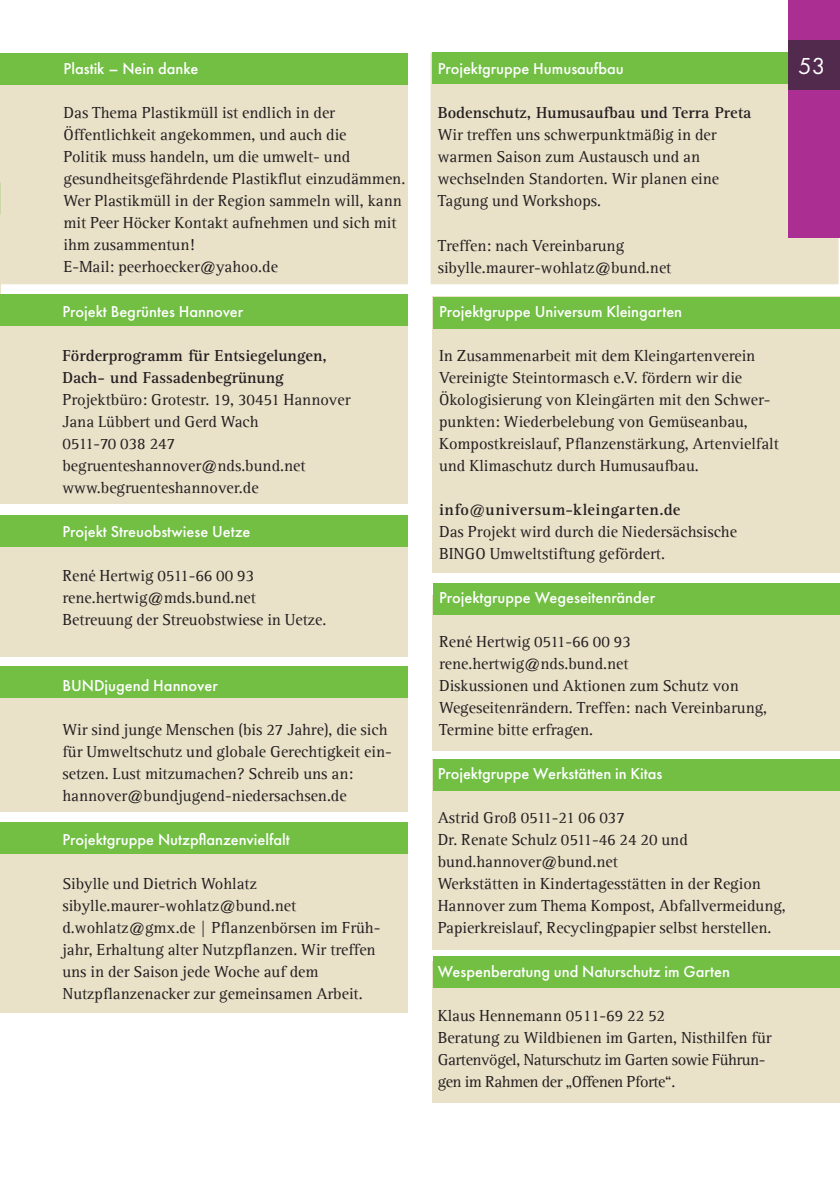
<style>
.page{position:relative;width:840px;height:1191px;background:#fff}
.page>*{position:absolute;margin:0;border:0;box-sizing:border-box;transform-origin:0 0}
.t1{font:24px "Futura PT";color:#fff}
.t2{font:16.4px/22px "Agfa Rotis Serif";color:#231f20}
.t3{font:500 16.4px "Futura PT";color:#fff}
.t4{font:16.4px/22px "Agfa Rotis Serif";letter-spacing:-.025em;color:#231f20}
.t5{font:700 16.4px/22px "Agfa Rotis Serif";color:#231f20}
.t6{font:700 16.4px "Agfa Rotis Serif";letter-spacing:.03em;color:#231f20}
</style>
<div class="page">
<div style="left:0;top:85px;width:408px;height:199px;background:#eae1c9"></div>
<div style="left:0;top:54px;width:408px;height:31px;background:#72bf44"></div>
<div style="left:0;top:297px;width:408px;height:207px;background:#eae1c9"></div>
<div style="left:0;top:294px;width:408px;height:31px;background:#72bf44"></div>
<div style="left:0;top:518px;width:408px;height:139px;background:#eae1c9"></div>
<div style="left:0;top:515px;width:408px;height:31px;background:#72bf44"></div>
<div style="left:0;top:669px;width:408px;height:142px;background:#eae1c9"></div>
<div style="left:0;top:666px;width:408px;height:31px;background:#72bf44"></div>
<div style="left:0;top:825px;width:408px;height:187px;background:#eae1c9"></div>
<div style="left:0;top:822px;width:408px;height:32px;background:#72bf44"></div>
<div style="left:430px;top:53px;width:408px;height:231px;background:#eae1c9"></div>
<div style="left:432px;top:53px;width:407px;height:31px;background:#72bf44"></div>
<div style="left:432px;top:296px;width:407px;height:277px;background:#eae1c9"></div>
<div style="left:433px;top:297px;width:406px;height:31px;background:#72bf44"></div>
<div style="left:432px;top:595px;width:407px;height:155px;background:#eae1c9"></div>
<div style="left:433px;top:584px;width:406px;height:31px;background:#72bf44"></div>
<div style="left:432px;top:759px;width:407px;height:190px;background:#eae1c9"></div>
<div style="left:433px;top:759px;width:406px;height:31px;background:#72bf44"></div>
<div style="left:788px;top:0;width:51px;height:237px;background:#ab2f92"></div>
<div style="left:788px;top:40px;width:51px;height:49px;background:#522a4e"></div>
<div style="left:432px;top:961px;width:407px;height:142px;background:#eae1c9"></div>
<div style="left:433px;top:956px;width:406px;height:31px;background:#72bf44"></div>
<p class="t3" style="left:63px;top:59px;width:136px">Plastik – Nein danke</p>
<p class="t2" style="left:63px;top:102px;width:343px">Das Thema Plastikmüll ist endlich in der Öffentlichkeit angekommen, und auch die<br>Politik muss handeln, um die umwelt- und gesundheitsgefährdende Plastikflut einzudämmen.<br>Wer Plastikmüll in der Region sammeln will, kann mit Peer Höcker Kontakt aufnehmen und sich mit ihm zusammentun!<br>E-Mail: peerhoecker@yahoo.de</p>
<p class="t3" style="left:62px;top:301px;width:182px">Projekt Begrüntes Hannover</p>
<p class="t5" style="left:62px;top:344px;width:266px">Förderprogramm für Entsiegelungen,<br>Dach- und Fassadenbegrünung</p>
<p class="t2" style="left:62px;top:388px;width:289px">Projektbüro: Grotestr. 19, 30451 Hannover<br>Jana Lübbert und Gerd Wach<br>0511-70 038 247 begruenteshannover@nds.bund.net www.begruenteshannover.de</p>
<p class="t3" style="left:62px;top:521px;width:189px">Projekt Streuobstwiese Uetze</p>
<p class="t2" style="left:62px;top:564px;width:265px">René Hertwig 0511-66 00 93 rene.hertwig@mds.bund.net<br>Betreuung der Streuobstwiese in Uetze.</p>
<p class="t3" style="left:62px;top:675px;width:157px">BUNDjugend Hannover</p>
<p class="t2" style="left:62px;top:718px;width:330px">Wir sind junge Menschen (bis 27 Jahre), die sich für Umweltschutz und globale Gerechtigkeit ein&shy;setzen. Lust mitzumachen? Schreib uns an: hannover@bundjugend-niedersachsen.de</p>
<p class="t3" style="left:62px;top:829px;width:229px">Projektgruppe Nutzpflanzenvielfalt</p>
<p class="t2" style="left:62px;top:872px;width:319px">Sibylle und Dietrich Wohlatz sibylle.maurer-wohlatz@bund.net d.wohlatz@gmx.de | Pflanzenbörsen im Früh&shy;jahr, Erhaltung alter Nutzpflanzen. Wir treffen uns in der Saison jede Woche auf dem Nutzpflanzenacker zur gemeinsamen Arbeit.</p>
<p class="t3" style="left:437px;top:59px;width:187px">Projektgruppe Humusaufbau</p>
<p class="t5" style="left:437px;top:102px;width:315px">Bodenschutz, Humusaufbau und Terra Preta</p>
<p class="t2" style="left:437px;top:124px;width:283px">Wir treffen uns schwerpunktmäßig in der warmen Saison zum Austausch und an wechselnden Standorten. Wir planen eine Tagung und Workshops.</p>
<p class="t2" style="left:437px;top:234px;width:235px">Treffen: nach Vereinbarung sibylle.maurer-wohlatz@bund.net</p>
<p class="t3" style="left:439px;top:301px;width:244px">Projektgruppe Universum Kleingarten</p>
<p class="t2" style="left:439px;top:344px;width:341px">In Zusammenarbeit mit dem Kleingartenverein Vereinigte Steintormasch e.V. fördern wir die Ökologisierung von Kleingärten mit den Schwer&shy;punkten: Wiederbelebung von Gemüseanbau, Kompostkreislauf, Pflanzenstärkung, Artenvielfalt und Klimaschutz durch Humusaufbau.</p>
<p class="t6" style="left:439px;top:499px;width:243px">info@universum-kleingarten.de</p>
<p class="t2" style="left:439px;top:520px;width:299px">Das Projekt wird durch die Niedersächsische<br>BINGO Umweltstiftung gefördert.</p>
<p class="t3" style="left:439px;top:587px;width:217px">Projektgruppe Wegeseitenränder</p>
<p class="t2" style="left:439px;top:630px;width:329px">René Hertwig 0511-66 00 93 rene.hertwig@nds.bund.net<br>Diskussionen und Aktionen zum Schutz von Wegeseitenrändern. Treffen: nach Vereinbarung, Termine bitte erfragen.</p>
<p class="t3" style="left:437px;top:763px;width:226px">Projektgruppe Werkstätten in Kitas</p>
<p class="t2" style="left:437px;top:806px;width:349px">Astrid Groß 0511-21 06 037<br>Dr. Renate Schulz 0511-46 24 20 und bund.hannover@bund.net<br>Werkstätten in Kindertagesstätten in der Region Hannover zum Thema Kompost, Abfallvermeidung, Papierkreislauf, Recyclingpapier selbst herstellen.</p>
<p class="t3" style="left:437px;top:961px;width:294px">Wespenberatung und Naturschutz im Garten</p>
<p class="t4" style="left:437px;top:1004px;width:335px">Klaus Hennemann 0511-69 22 52<br>Beratung zu Wildbienen im Garten, Nisthilfen für Gartenvögel, Naturschutz im Garten sowie Führun&shy;gen im Rahmen der „Offenen Pforte“.</p>
<h1 class="t1" style="left:797px;top:52px;width:29px">53</h1>
</div>
